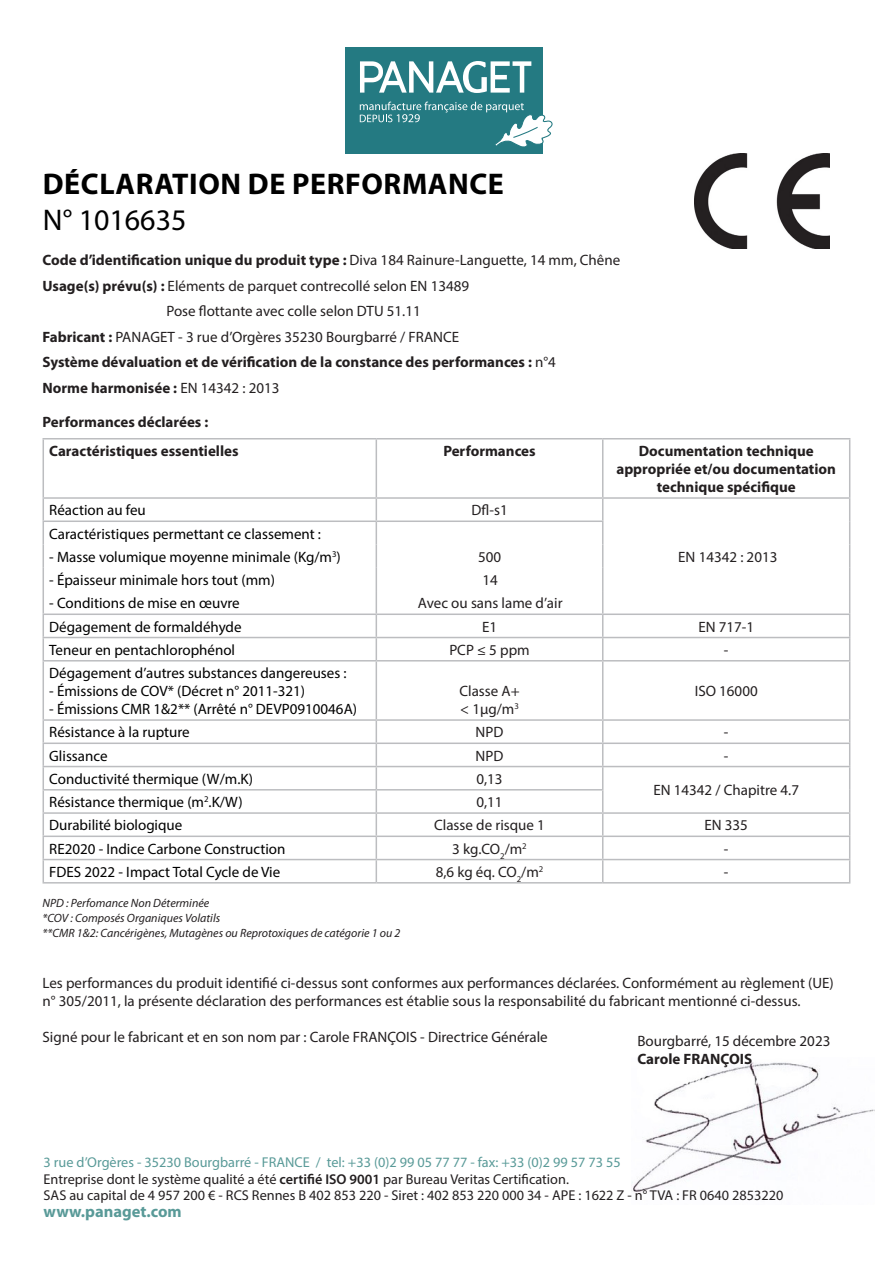
<style>
.page{position:relative;width:893px;height:1263px;background:#fff}
.page>*{position:absolute;margin:0;border:0;box-sizing:border-box;transform-origin:0 0}
.t1{font:700 30px "Myriad Pro";letter-spacing:.02em;color:#000}
.t2{font:30px "Myriad Pro";color:#000}
.t3{font:700 16.5px "Myriad Pro";color:#599a98}
.t4{font:15px "Myriad Pro";color:#231f20}
.t5{font:15px "Myriad Pro";color:#000}
.t6{font:700 15px/18px "Myriad Pro";color:#231f20;text-align:center}
.t7{font:14.25px/16.5px "Myriad Pro";color:#231f20}
.t8{font:14.25px "Myriad Pro";color:#599a98}
.t9{font:italic 12px "Myriad Pro";color:#231f20}
.s1{font-weight:400}
.s2{font-weight:700}
.s3{font-weight:600}
</style>
<div class="page">
<svg style="left:849px;top:499px;width:1px;height:161px"></svg>
<hr style="left:849px;top:661px;width:1px;height:58px;background:#bcbdc0">
<hr style="left:603px;top:835px;width:247px;height:2px;background:#bcbdc0">
<hr style="left:603px;top:859px;width:247px;height:1px;background:#bcbdc0">
<svg style="left:849px;top:721px;width:1px;height:161px"></svg>
<hr style="left:603px;top:882px;width:247px;height:1px;background:#bcbdc0">
<hr style="left:43px;top:835px;width:333px;height:2px;background:#bcbdc0">
<hr style="left:43px;top:859px;width:333px;height:1px;background:#bcbdc0">
<hr style="left:43px;top:882px;width:333px;height:1px;background:#bcbdc0">
<hr style="left:43px;top:789px;width:333px;height:1px;background:#bcbdc0">
<hr style="left:376px;top:789px;width:227px;height:1px;background:#bcbdc0">
<hr style="left:43px;top:812px;width:333px;height:2px;background:#bcbdc0">
<hr style="left:376px;top:812px;width:227px;height:2px;background:#bcbdc0">
<hr style="left:43px;top:766px;width:333px;height:1px;background:#bcbdc0">
<hr style="left:376px;top:766px;width:227px;height:1px;background:#bcbdc0">
<svg style="left:43px;top:721px;width:1px;height:161px"></svg>
<hr style="left:43px;top:742px;width:333px;height:2px;background:#bcbdc0">
<hr style="left:376px;top:742px;width:227px;height:2px;background:#bcbdc0">
<hr style="left:43px;top:637px;width:333px;height:1px;background:#bcbdc0">
<hr style="left:376px;top:637px;width:227px;height:1px;background:#bcbdc0">
<hr style="left:43px;top:660px;width:333px;height:1px;background:#bcbdc0">
<hr style="left:43px;top:661px;width:1px;height:58px;background:#bcbdc0">
<hr style="left:376px;top:660px;width:227px;height:1px;background:#bcbdc0">
<hr style="left:43px;top:719px;width:333px;height:2px;background:#bcbdc0">
<hr style="left:376px;top:719px;width:227px;height:2px;background:#bcbdc0">
<hr style="left:43px;top:613px;width:333px;height:2px;background:#bcbdc0">
<hr style="left:376px;top:613px;width:227px;height:2px;background:#bcbdc0">
<svg style="left:43px;top:499px;width:1px;height:161px"></svg>
<hr style="left:43px;top:520px;width:333px;height:2px;background:#bcbdc0">
<hr style="left:376px;top:520px;width:227px;height:2px;background:#bcbdc0">
<hr style="left:43px;top:438px;width:333px;height:1px;background:#bcbdc0">
<hr style="left:43px;top:439px;width:1px;height:58px;background:#bcbdc0">
<hr style="left:602px;top:439px;width:1px;height:58px;background:#bcbdc0">
<hr style="left:43px;top:497px;width:333px;height:2px;background:#bcbdc0">
<hr style="left:376px;top:438px;width:227px;height:1px;background:#bcbdc0">
<hr style="left:376px;top:439px;width:1px;height:58px;background:#bcbdc0">
<hr style="left:603px;top:438px;width:247px;height:1px;background:#bcbdc0">
<hr style="left:849px;top:439px;width:1px;height:58px;background:#bcbdc0">
<hr style="left:376px;top:497px;width:227px;height:2px;background:#bcbdc0">
<hr style="left:603px;top:497px;width:247px;height:2px;background:#bcbdc0">
<svg style="left:376px;top:499px;width:1px;height:161px"></svg>
<hr style="left:376px;top:661px;width:1px;height:58px;background:#bcbdc0">
<hr style="left:602px;top:661px;width:1px;height:58px;background:#bcbdc0">
<hr style="left:376px;top:835px;width:227px;height:2px;background:#bcbdc0">
<hr style="left:376px;top:859px;width:227px;height:1px;background:#bcbdc0">
<svg style="left:376px;top:721px;width:1px;height:161px"></svg>
<svg style="left:602px;top:721px;width:1px;height:161px"></svg>
<hr style="left:376px;top:882px;width:227px;height:1px;background:#bcbdc0">
<svg style="left:602px;top:499px;width:1px;height:161px"></svg>
<hr style="left:603px;top:613px;width:247px;height:2px;background:#bcbdc0">
<hr style="left:603px;top:637px;width:247px;height:1px;background:#bcbdc0">
<hr style="left:603px;top:660px;width:247px;height:1px;background:#bcbdc0">
<hr style="left:603px;top:719px;width:247px;height:2px;background:#bcbdc0">
<hr style="left:603px;top:742px;width:247px;height:2px;background:#bcbdc0">
<hr style="left:603px;top:766px;width:247px;height:1px;background:#bcbdc0">
<hr style="left:603px;top:812px;width:247px;height:2px;background:#bcbdc0">
<img style="left:632px;top:1062px;width:243px;height:130px">
<div style="left:345px;top:47px;width:198px;height:106px;background:#247a82"></div>
<svg style="left:360px;top:61px;width:171px;height:32px"></svg>
<svg style="left:360px;top:102px;width:193px;height:45px"></svg>
<img style="left:694px;top:153px;width:135px;height:96px">
<p class="t1" style="left:43px;top:164px;width:463px">DÉCLARATION DE PERFORMANCE</p>
<p class="t2" style="left:43px;top:201px;width:145px">N° 1016635</p>
<p class="t6" style="left:43px;top:251px;width:579px">Code d’identification unique du produit type : <span class="s1">Diva 184 Rainure-Languette, 14 mm, Chêne</span></p>
<p class="t4" style="left:43px;top:277px;width:428px"><span class="s2">Usage(s) prévu(s) :</span> Eléments de parquet contrecollé selon EN 13489</p>
<p class="t4" style="left:166px;top:302px;width:256px">Pose flottante avec colle selon DTU 51.11</p>
<p class="t4" style="left:43px;top:328px;width:418px"><span class="s2">Fabricant :</span> PANAGET - 3 rue d’Orgères 35230 Bourgbarré / FRANCE</p>
<p class="t6" style="left:43px;top:353px;width:515px">Système dévaluation et de vérification de la constance des performances : <span class="s1">n°4</span></p>
<p class="t6" style="left:43px;top:378px;width:238px">Norme harmonisée : <span class="s1">EN 14342 : 2013</span></p>
<p class="t6" style="left:43px;top:412px;width:167px">Performances déclarées :</p>
<p class="t6" style="left:49px;top:441px;width:191px">Caractéristiques essentielles</p>
<p class="t6" style="left:443px;top:441px;width:94px">Performances</p>
<p class="t6" style="left:616px;top:441px;width:221px">Documentation technique appropriée et/ou documentation technique spécifique</p>
<p class="t5" style="left:49px;top:501px;width:98px">Réaction au feu</p>
<p class="t4" style="left:471px;top:501px;width:38px">Dfl-s1</p>
<p class="t4" style="left:678px;top:547px;width:101px">EN 14342 : 2013</p>
<p class="t5" style="left:49px;top:524px;width:273px">Caractéristiques permettant ce classement :</p>
<p class="t5" style="left:49px;top:547px;width:293px">- Masse volumique moyenne minimale (Kg/m<sup>3</sup>)</p>
<p class="t4" style="left:478px;top:547px;width:25px">500</p>
<p class="t5" style="left:49px;top:571px;width:227px">- Épaisseur minimale hors tout (mm)</p>
<p class="t4" style="left:483px;top:571px;width:17px">14</p>
<p class="t5" style="left:49px;top:594px;width:192px">- Conditions de mise en œuvre</p>
<p class="t4" style="left:418px;top:594px;width:146px">Avec ou sans lame d’air</p>
<p class="t5" style="left:49px;top:617px;width:194px">Dégagement de formaldéhyde</p>
<p class="t4" style="left:482px;top:617px;width:17px">E1</p>
<p class="t4" style="left:698px;top:617px;width:57px">EN 717-1</p>
<p class="t5" style="left:49px;top:640px;width:187px">Teneur en pentachlorophénol</p>
<p class="t4" style="left:449px;top:640px;width:82px">PCP ≤ 5 ppm</p>
<p class="t4" style="left:724px;top:640px;width:6px">-</p>
<p class="t5" style="left:49px;top:664px;width:299px">Dégagement d’autres substances dangereuses :</p>
<p class="t5" style="left:49px;top:682px;width:257px">- Émissions de COV* (Décret n° 2011-321)</p>
<p class="t5" style="left:49px;top:700px;width:309px">- Émissions CMR 1&amp;2** (Arrêté n° DEVP0910046A)</p>
<p class="t4" style="left:459px;top:682px;width:62px">Classe A+</p>
<p class="t4" style="left:460px;top:700px;width:60px">&lt; 1µg/m<sup>3</sup></p>
<p class="t4" style="left:695px;top:682px;width:64px">ISO 16000</p>
<p class="t5" style="left:49px;top:723px;width:142px">Résistance à la rupture</p>
<p class="t4" style="left:476px;top:723px;width:29px">NPD</p>
<p class="t4" style="left:724px;top:723px;width:6px">-</p>
<p class="t5" style="left:49px;top:746px;width:60px">Glissance</p>
<p class="t4" style="left:476px;top:746px;width:29px">NPD</p>
<p class="t4" style="left:724px;top:746px;width:6px">-</p>
<p class="t5" style="left:49px;top:769px;width:205px">Conductivité thermique (W/m.K)</p>
<p class="t4" style="left:476px;top:769px;width:28px">0,13</p>
<p class="t4" style="left:653px;top:781px;width:147px">EN 14342 / Chapitre 4.7</p>
<p class="t5" style="left:49px;top:793px;width:195px">Résistance thermique (m<sup>2</sup>.K/W)</p>
<p class="t4" style="left:476px;top:793px;width:28px">0,11</p>
<p class="t5" style="left:49px;top:816px;width:135px">Durabilité biologique</p>
<p class="t4" style="left:434px;top:816px;width:112px">Classe de risque 1</p>
<p class="t4" style="left:704px;top:816px;width:45px">EN 335</p>
<p class="t5" style="left:49px;top:839px;width:238px">RE2020 - Indice Carbone Construction</p>
<p class="t4" style="left:452px;top:839px;width:76px">3 kg.CO<sub>2</sub>/m<sup>2</sup></p>
<p class="t4" style="left:724px;top:839px;width:6px">-</p>
<p class="t5" style="left:49px;top:862px;width:233px">FDES 2022 - Impact Total Cycle de Vie</p>
<p class="t4" style="left:436px;top:862px;width:109px">8,6 kg éq. CO<sub>2</sub>/m<sup>2</sup></p>
<p class="t4" style="left:724px;top:862px;width:6px">-</p>
<p class="t9" style="left:43px;top:896px;width:168px">NPD : Perfomance Non Déterminée</p>
<p class="t9" style="left:43px;top:911px;width:179px">*COV : Composés Organiques Volatils</p>
<p class="t9" style="left:43px;top:926px;width:359px">**CMR 1&amp;2: Cancérigènes, Mutagènes ou Reprotoxiques de catégorie 1 ou 2</p>
<p class="t4" style="left:43px;top:974px;width:793px">Les performances du produit identifié ci-dessus sont conformes aux performances déclarées. Conformément au règlement (UE)</p>
<p class="t4" style="left:43px;top:992px;width:760px">n° 305/2011, la présente déclaration des performances est établie sous la responsabilité du fabricant mentionné ci-dessus.</p>
<p class="t4" style="left:43px;top:1028px;width:507px">Signé pour le fabricant et en son nom par : Carole FRANÇOIS - Directrice Générale</p>
<p class="t4" style="left:637px;top:1031px;width:194px">Bourgbarré, 15 décembre 2023</p>
<p class="t6" style="left:637px;top:1049px;width:116px">Carole FRANÇOIS</p>
<p class="t8" style="left:44px;top:1154px;width:579px">3 rue d’Orgères - 35230 Bourgbarré - FRANCE / tel: +33 (0)2 99 05 77 77 - fax: +33 (0)2 99 57 73 55</p>
<p class="t7" style="left:44px;top:1170px;width:741px">Entreprise dont le système qualité a été <span class="s3">certifié ISO 9001</span> par Bureau Veritas Certification.<br>SAS au capital de 4 957 200 € - RCS Rennes B 402 853 220 - Siret : 402 853 220 000 34 - APE : 1622 Z - n° TVA : FR 0640 2853220</p>
<p class="t3" style="left:44px;top:1200px;width:140px">www.panaget.com</p>
</div>
